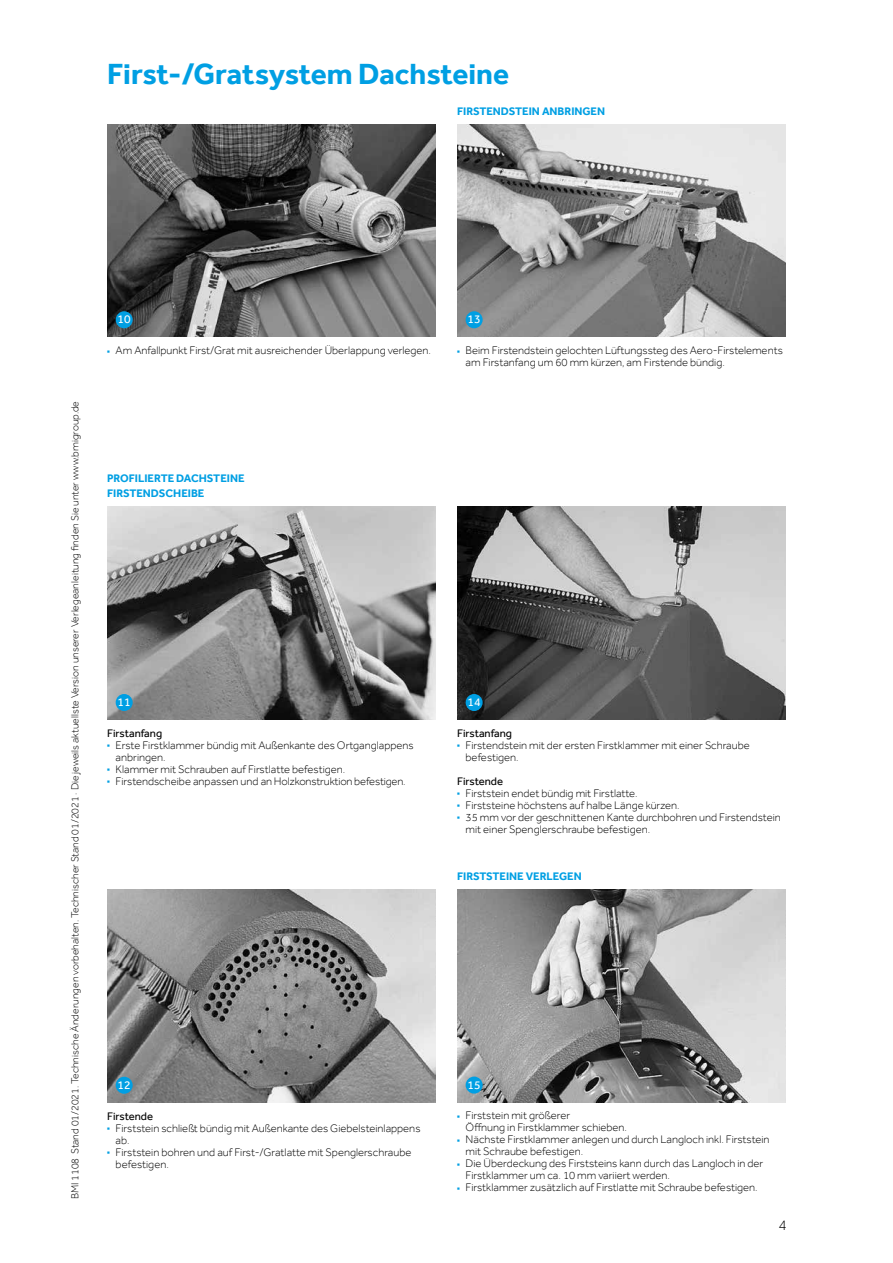
<style>
.page{position:relative;width:893px;height:1263px;background:#fff}
.page>*{position:absolute;margin:0;border:0;box-sizing:border-box;transform-origin:0 0}
.t1{font:700 30px "Effra";color:#009fe3}
.t2{font:300 15px "Effra";color:#000}
.t3{font:12px "Effra";color:#fff}
.t4{font:300 11.25px/12px "Effra";color:#000}
.t5{font:700 11.25px/15px "Effra";color:#009fe3}
.t6{font:11.25px "Effra";color:#000}
.t7{font:300 10.5px "Effra";color:#000}
.s1{color:#009fe3}
</style>
<div class="page">
<img style="left:107px;top:124px;width:329px;height:213px">
<img style="left:107px;top:507px;width:329px;height:212px">
<img style="left:107px;top:890px;width:329px;height:212px">
<img style="left:457px;top:124px;width:329px;height:213px">
<img style="left:457px;top:507px;width:329px;height:212px">
<img style="left:457px;top:889px;width:329px;height:213px">
<div style="left:116px;top:311px;width:17px;height:17px;background:#009fe3;border-radius:50%"></div>
<div style="left:116px;top:694px;width:17px;height:17px;background:#009fe3;border-radius:50%"></div>
<div style="left:116px;top:1077px;width:17px;height:17px;background:#009fe3;border-radius:50%"></div>
<div style="left:466px;top:311px;width:17px;height:17px;background:#009fe3;border-radius:50%"></div>
<div style="left:466px;top:694px;width:17px;height:17px;background:#009fe3;border-radius:50%"></div>
<div style="left:466px;top:1076px;width:17px;height:17px;background:#009fe3;border-radius:50%"></div>
<h1 class="t1" style="left:107px;top:56px;width:403px">First-/Gratsystem Dachsteine</h1>
<p class="t5" style="left:457px;top:103px;width:150px">FIRSTENDSTEIN ANBRINGEN</p>
<p class="t7" style="left:69px;top:1199px;width:800px;rotate:-90deg">BMI 1108 Stand 01/2021. Technische Änderungen vorbehalten. Technischer Stand 01/2021 · Die jeweils aktuellste Version unserer Verlegeanleitung finden Sie unter www.bmigroup.de</p>
<p class="t3" style="left:118px;top:312px;width:15px">10</p>
<p class="t4" style="left:107px;top:344px;width:325px"><span class="s1">■</span> Am Anfallpunkt First/Grat mit ausreichender Überlappung verlegen.</p>
<p class="t5" style="left:107px;top:471px;width:139px">PROFILIERTE DACHSTEINE<br>FIRSTENDSCHEIBE</p>
<p class="t3" style="left:118px;top:695px;width:15px">11</p>
<p class="t6" style="left:107px;top:726px;width:57px">Firstanfang</p>
<p class="t4" style="left:116px;top:739px;width:299px;text-indent:-9px"><span class="s1">■</span> Erste Firstklammer bündig mit Außenkante des Ortganglappens anbringen.</p>
<p class="t4" style="left:107px;top:763px;width:240px"><span class="s1">■</span> Klammer mit Schrauben auf Firstlatte befestigen.</p>
<p class="t4" style="left:107px;top:775px;width:300px"><span class="s1">■</span> Firstendscheibe anpassen und an Holzkonstruktion befestigen.</p>
<p class="t3" style="left:118px;top:1078px;width:15px">12</p>
<p class="t6" style="left:107px;top:1109px;width:47px">Firstende</p>
<p class="t4" style="left:116px;top:1122px;width:306px;text-indent:-9px"><span class="s1">■</span> Firststein schließt bündig mit Außenkante des Giebelsteinlappens ab.</p>
<p class="t4" style="left:116px;top:1146px;width:297px;text-indent:-9px"><span class="s1">■</span> Firststein bohren und auf First-/Gratlatte mit Spenglerschraube befestigen.</p>
<p class="t3" style="left:468px;top:312px;width:15px">13</p>
<p class="t4" style="left:466px;top:344px;width:319px;text-indent:-9px"><span class="s1">■</span> Beim Firstendstein gelochten Lüftungssteg des Aero-Firstelements am Firstanfang um 60 mm kürzen, am Firstende bündig.</p>
<p class="t3" style="left:468px;top:695px;width:15px">14</p>
<p class="t6" style="left:457px;top:726px;width:57px">Firstanfang</p>
<p class="t4" style="left:466px;top:739px;width:286px;text-indent:-9px"><span class="s1">■</span> Firstendstein mit der ersten Firstklammer mit einer Schraube befestigen.</p>
<p class="t6" style="left:457px;top:774px;width:47px">Firstende</p>
<p class="t4" style="left:457px;top:787px;width:182px"><span class="s1">■</span> Firststein endet bündig mit Firstlatte.</p>
<p class="t4" style="left:457px;top:799px;width:224px"><span class="s1">■</span> Firststeine höchstens auf halbe Länge kürzen.</p>
<p class="t4" style="left:466px;top:811px;width:317px;text-indent:-9px"><span class="s1">■</span> 35 mm vor der geschnittenen Kante durchbohren und Firstendstein mit einer Spenglerschraube befestigen.</p>
<p class="t5" style="left:457px;top:868px;width:126px">FIRSTSTEINE VERLEGEN</p>
<p class="t3" style="left:468px;top:1077px;width:15px">15</p>
<p class="t4" style="left:466px;top:1109px;width:163px;text-indent:-9px"><span class="s1">■</span> Firststein mit größerer<br>Öffnung in Firstklammer schieben.</p>
<p class="t4" style="left:466px;top:1133px;width:306px;text-indent:-9px"><span class="s1">■</span> Nächste Firstklammer anlegen und durch Langloch inkl. Firststein mit Schraube befestigen.</p>
<p class="t4" style="left:466px;top:1157px;width:299px;text-indent:-9px"><span class="s1">■</span> Die Überdeckung des Firststeins kann durch das Langloch in der<br>Firstklammer um ca. 10 mm variiert werden.</p>
<p class="t4" style="left:457px;top:1181px;width:302px"><span class="s1">■</span> Firstklammer zusätzlich auf Firstlatte mit Schraube befestigen.</p>
<h2 class="t2" style="left:778px;top:1216px;width:10px">4</h2>
</div>
